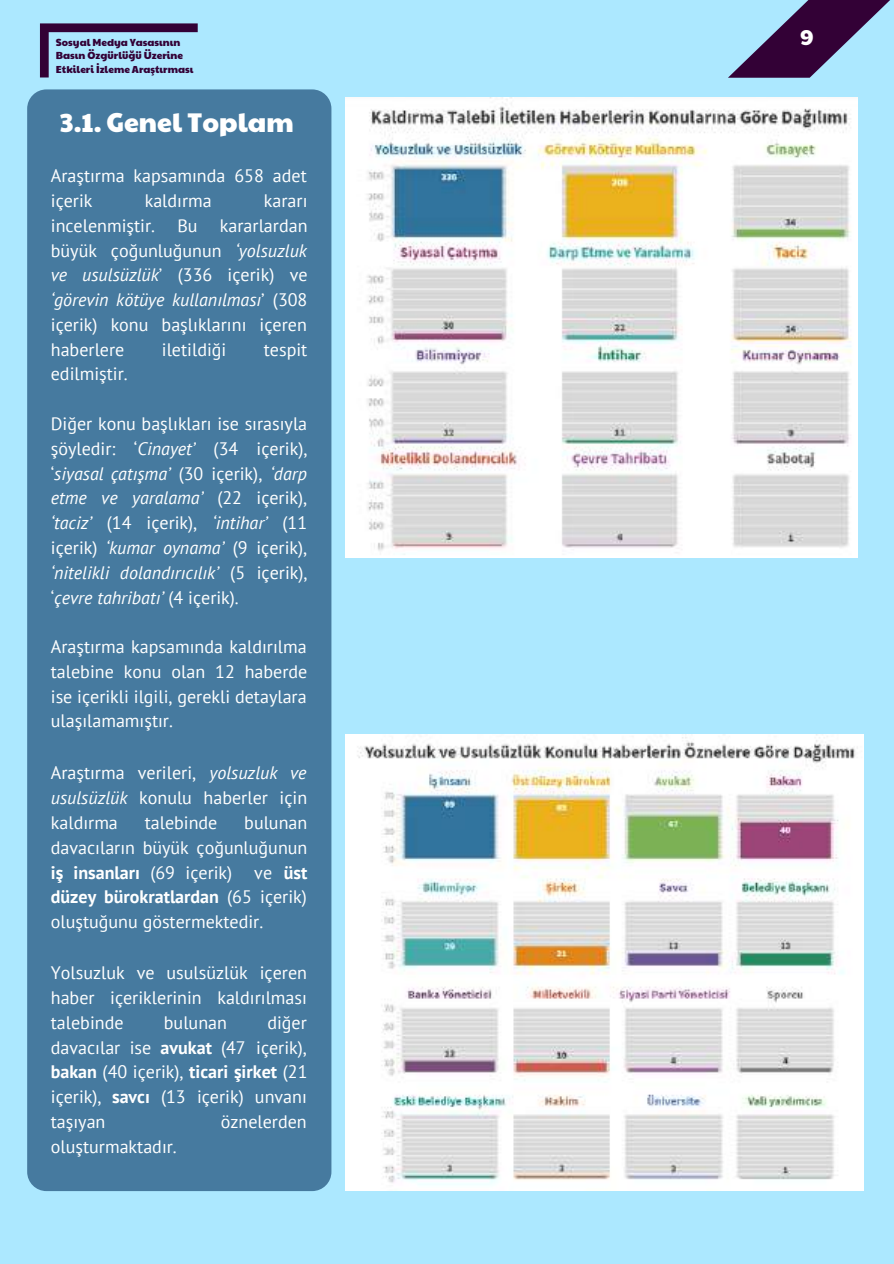
<style>
.page{position:relative;width:894px;height:1264px;background:#fff}
.page>*{position:absolute;margin:0;border:0;box-sizing:border-box;transform-origin:0 0}
.t1{font:26.7px "Paytone One";color:#fff}
.t2{font:21.9px "Paytone One";color:#fff}
.t3{font:18px/24.8px "PT Sans";color:#fff;text-align:justify}
.t4{font:10.05px/13.5px "Paytone One";color:#330136}
.s1{font-style:italic}
.s2{font-weight:700}
</style>
<div class="page">
<div style="left:0;top:0;width:893px;height:1263px;background:#ace8ff"></div>
<img style="left:346px;top:734px;width:517px;height:456px">
<img style="left:346px;top:97px;width:511px;height:460px">
<svg style="left:728px;top:0;width:161px;height:78px"></svg>
<div style="left:27px;top:89px;width:304px;height:1102px;background:#467a9f;border-radius:19px"></div>
<svg style="left:40px;top:23px;width:158px;height:54px"></svg>
<p class="t4" style="left:56px;top:35px;width:126px">Sosyal Medya Yasasının</p>
<p class="t2" style="left:800px;top:21px;width:15px">9</p>
<p class="t4" style="left:56px;top:48px;width:139px">Basın Özgürlüğü Üzerine<br>Etkileri İzleme Araştırması</p>
<h1 class="t1" style="left:60px;top:102px;width:235px">3.1. Genel Toplam</h1>
<p class="t3" style="left:51px;top:163px;width:257px">Araştırma kapsamında 658 adet içerik</p>
<p class="t3" style="left:51px;top:188px;width:258px;text-indent:213px">kararı incelenmiştir. Bu kararlardan büyük çoğunluğunun <span class="s1">‘yolsuzluk ve usulsüzlük</span>’ (336 içerik) ve <span class="s1">‘görevin kötüye kullanılması</span>’ (308 içerik) konu başlıklarını içeren haberlere</p>
<p class="t3" style="left:145px;top:188px;width:69px">kaldırma</p>
<p class="t3" style="left:162px;top:336px;width:66px">iletildiği</p>
<p class="t3" style="left:264px;top:336px;width:45px">tespit</p>
<p class="t3" style="left:51px;top:361px;width:78px">edilmiştir.</p>
<p class="t3" style="left:51px;top:411px;width:258px">Diğer konu başlıkları ise sırasıyla şöyledir: ‘<span class="s1">Cinayet’</span> (34 içerik), ‘<span class="s1">siyasal çatışma’</span> (30 içerik), <span class="s1">‘darp etme ve yaralama’</span> (22 içerik), <span class="s1">‘taciz’</span> (14 içerik), <span class="s1">‘intihar’</span> (11 içerik) <span class="s1">‘kumar oynama’</span> (9 içerik), <span class="s1">‘nitelikli dolandırıcılık’</span> (5 içerik), ‘<span class="s1">çevre tahribatı’</span> (4 içerik).</p>
<p class="t3" style="left:51px;top:634px;width:258px">Araştırma kapsamında kaldırılma talebine konu olan 12 haberde ise içerikli ilgili, gerekli detaylara ulaşılamamıştır.</p>
<p class="t3" style="left:51px;top:760px;width:258px">Araştırma verileri, <span class="s1">yolsuzluk ve usulsüzlük</span> konulu haberler için kaldırma</p>
<p class="t3" style="left:145px;top:810px;width:74px">talebinde</p>
<p class="t3" style="left:51px;top:810px;width:258px;text-indent:193px">bulunan davacıların büyük çoğunluğunun <span class="s2">iş insanları</span> (69 içerik) ve <span class="s2">üst düzey bürokratlardan</span> (65 içerik) oluştuğunu göstermektedir.</p>
<p class="t3" style="left:51px;top:960px;width:258px">Yolsuzluk ve usulsüzlük içeren haber içeriklerinin kaldırılması talebinde</p>
<p class="t3" style="left:51px;top:1009px;width:258px;text-indent:216px">diğer davacılar ise <span class="s2">avukat</span> (47 içerik), <span class="s2">bakan</span> (40 içerik), <span class="s2">ticari şirket</span> (21 içerik), <span class="s2">savcı</span> (13 içerik) unvanı taşıyan</p>
<p class="t3" style="left:164px;top:1009px;width:65px">bulunan</p>
<p class="t3" style="left:221px;top:1108px;width:87px">öznelerden</p>
<p class="t3" style="left:51px;top:1133px;width:127px">oluşturmaktadır.</p>
</div>
